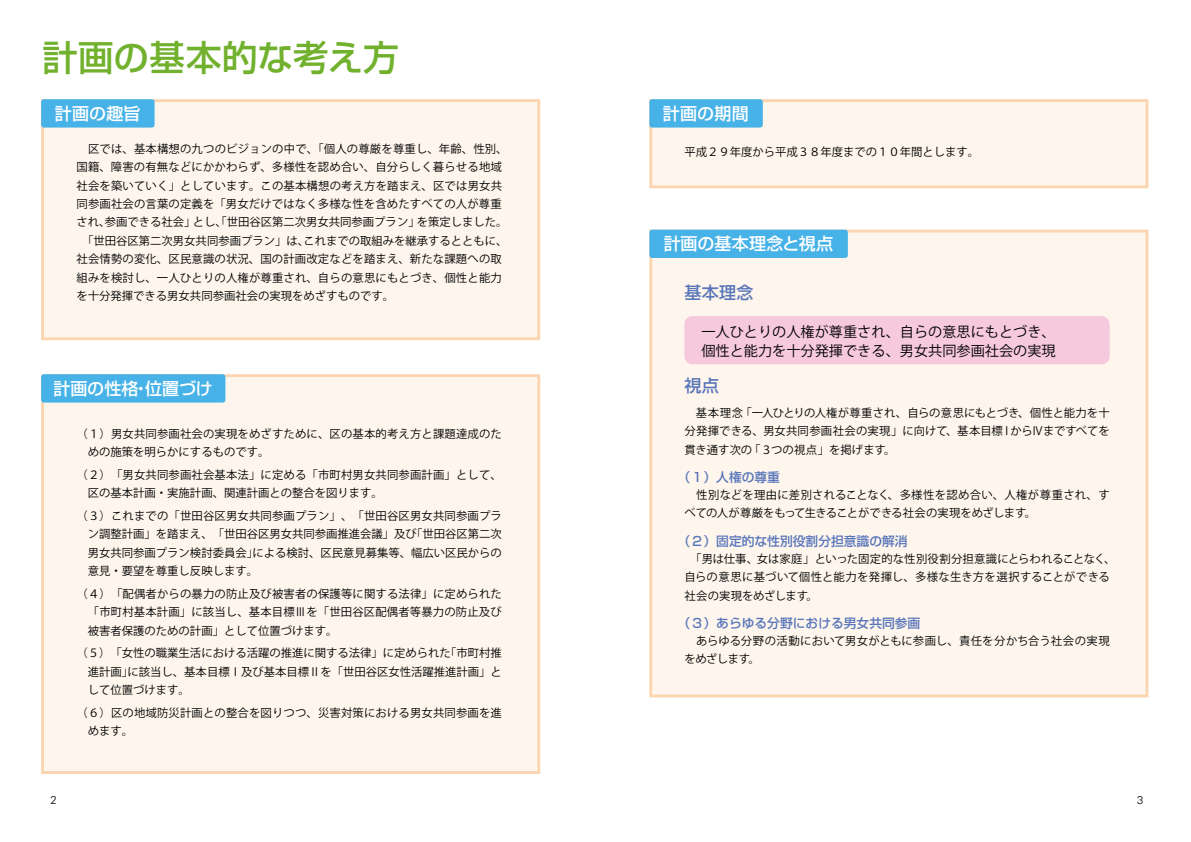
<style>
.page{position:relative;width:1191px;height:842px;background:#fff}
.page>*{position:absolute;margin:0;border:0;box-sizing:border-box;transform-origin:0 0}
.t1{font:500 35.4px "Shin Go Pro";letter-spacing:.01em;color:#71b12d}
.t2{font:500 17px "Shin Go Pro";letter-spacing:.005em;color:#fff}
.t3{font:500 17px "Shin Go Pro";letter-spacing:.02em;color:#5976ba}
.t4{font:14.2px/18.4px "Koz Go Pro";color:#000}
.t5{font:500 12.8px "Shin Go Pro";color:#5976ba}
.t6{font:11.3px/18.4px "Koz Go Pro";letter-spacing:.015em;color:#000}
.t7{font:300 11.3px "Univers";color:#000}
</style>
<div class="page">
<div style="left:41px;top:99px;width:499px;height:241px;background:#fef6ec;border:3px solid #fbd4b0"></div>
<div style="left:41px;top:374px;width:499px;height:400px;background:#fef6ec;border:3px solid #fbd4b0"></div>
<div style="left:649px;top:99px;width:499px;height:89px;background:#fef6ec;border:3px solid #fbd4b0"></div>
<div style="left:649px;top:230px;width:499px;height:467px;background:#fef6ec;border:3px solid #fbd4b0"></div>
<div style="left:684px;top:316px;width:425px;height:48px;background:#f7c9dd;border-radius:9px"></div>
<div style="left:41px;top:99px;width:113px;height:29px;background:#46b2e7;border-radius:3px"></div>
<div style="left:41px;top:374px;width:184px;height:29px;background:#46b2e7;border-radius:3px"></div>
<div style="left:649px;top:230px;width:199px;height:28px;background:#46b2e7;border-radius:3px"></div>
<div style="left:649px;top:99px;width:114px;height:29px;background:#46b2e7;border-radius:3px"></div>
<h1 class="t1" style="left:43px;top:28px;width:358px">計画の基本的な考え方</h1>
<h2 class="t2" style="left:55px;top:99px;width:87px">計画の趣旨</h2>
<p class="t6" style="left:77px;top:140px;width:432px">　区では、基本構想の九つのビジョンの中で、「個人の尊厳を尊重し、年齢、性別、国籍、障害の有無などにかかわらず、多様性を認め合い、自分らしく暮らせる地域社会を築いていく」としています。この基本構想の考え方を踏まえ、区では男女共同参画社会の言葉の定義を「男女だけではなく多様な性を含めたすべての人が尊重され、参画できる社会」とし、「世田谷区第二次男女共同参画プラン」を策定しました。　「世田谷区第二次男女共同参画プラン」は、これまでの取組みを継承するとともに、社会情勢の変化、区民意識の状況、国の計画改定などを踏まえ、新たな課題への取組みを検討し、一人ひとりの人権が尊重され、自らの意思にもとづき、個性と能力を十分発揮できる男女共同参画社会の実現をめざすものです。</p>
<h2 class="t2" style="left:53px;top:374px;width:161px">計画の性格・位置づけ</h2>
<p class="t6" style="left:88px;top:424px;width:415px;text-indent:-11px">（１）男女共同参画社会の実現をめざすために、区の基本的考え方と課題達成のための施策を明らかにするものです。</p>
<p class="t6" style="left:88px;top:466px;width:415px;text-indent:-11px">（２）「男女共同参画社会基本法」に定める「市町村男女共同参画計画」として、区の基本計画・実施計画、関連計画との整合を図ります。</p>
<p class="t6" style="left:88px;top:507px;width:415px;text-align:justify;text-indent:-11px">（３）これまでの「世田谷区男女共同参画プラン」、「世田谷区男女共同参画プラン調整計画」を踏まえ、「世田谷区男女共同参画推進会議」及び｢世田谷区第二次男女共同参画プラン検討委員会｣による検討、区民意見募集等、幅広い区民からの意見・要望を尊重し反映します。</p>
<p class="t6" style="left:88px;top:585px;width:415px;text-align:justify;text-indent:-11px">（４）「配偶者からの暴力の防止及び被害者の保護等に関する法律」に定められた「市町村基本計画」に該当し、基本目標Ⅲを「世田谷区配偶者等暴力の防止及び被害者保護のための計画」として位置づけます。</p>
<p class="t6" style="left:88px;top:644px;width:415px;text-align:justify;text-indent:-11px">（５）「女性の職業生活における活躍の推進に関する法律」に定められた｢市町村推進計画｣に該当し、基本目標Ⅰ及び基本目標Ⅱを「世田谷区女性活躍推進計画」として位置づけます。</p>
<p class="t6" style="left:88px;top:704px;width:415px;text-indent:-11px">（６）区の地域防災計画との整合を図りつつ、災害対策における男女共同参画を進めます。</p>
<h2 class="t2" style="left:663px;top:99px;width:87px">計画の期間</h2>
<p class="t6" style="left:684px;top:143px;width:296px">平成２９年度から平成３８年度までの１０年間とします。</p>
<h2 class="t2" style="left:663px;top:230px;width:171px">計画の基本理念と視点</h2>
<h2 class="t3" style="left:684px;top:279px;width:71px">基本理念</h2>
<p class="t4" style="left:701px;top:323px;width:356px">一人ひとりの人権が尊重され、自らの意思にもとづき、個性と能力を十分発揮できる、男女共同参画社会の実現</p>
<h2 class="t3" style="left:684px;top:372px;width:36px">視点</h2>
<p class="t6" style="left:684px;top:404px;width:427px;text-align:justify">　基本理念「一人ひとりの人権が尊重され、自らの意思にもとづき、個性と能力を十分発揮できる、男女共同参画社会の実現」に向けて、基本目標ⅠからⅣまですべてを貫き通す次の「３つの視点」を掲げます。</p>
<p class="t5" style="left:678px;top:466px;width:129px">（１）人権の尊重　　</p>
<p class="t6" style="left:684px;top:486px;width:427px">　性別などを理由に差別されることなく、多様性を認め合い、人権が尊重され、すべての人が尊厳をもって生きることができる社会の実現をめざします。</p>
<p class="t5" style="left:678px;top:530px;width:231px">（２）固定的な性別役割分担意識の解消</p>
<p class="t6" style="left:684px;top:550px;width:432px">　「男は仕事、女は家庭」といった固定的な性別役割分担意識にとらわれることなく、自らの意思に基づいて個性と能力を発揮し、多様な生き方を選択することができる社会の実現をめざします。</p>
<p class="t5" style="left:678px;top:612px;width:244px">（３）あらゆる分野における男女共同参画</p>
<p class="t6" style="left:684px;top:632px;width:427px">　あらゆる分野の活動において男女がともに参画し、責任を分かち合う社会の実現をめざします。</p>
<p class="t7" style="left:50px;top:793px;width:8px">2</p>
<p class="t7" style="left:1137px;top:793px;width:8px">3</p>
</div>
